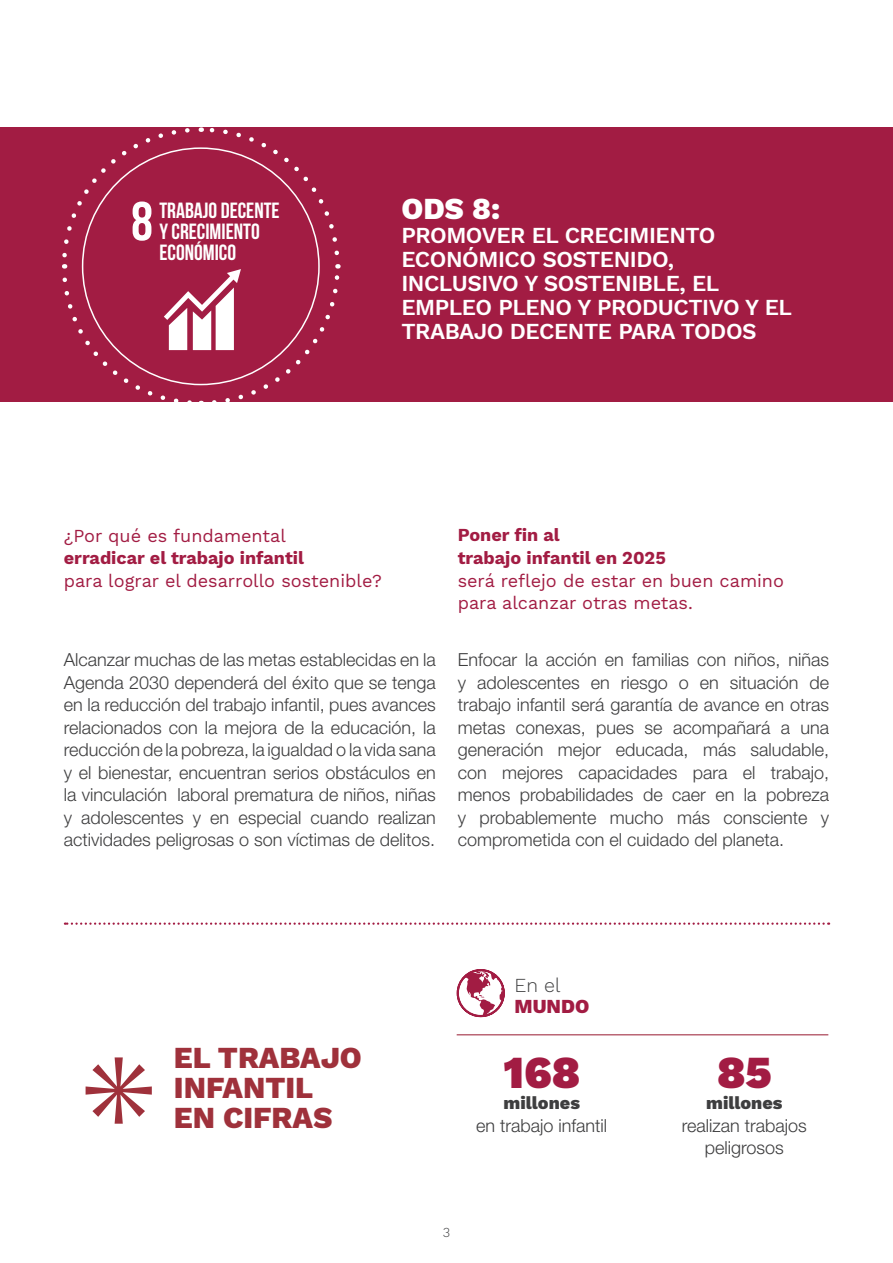
<style>
.page{position:relative;width:893px;height:1263px;background:#fff}
.page>*{position:absolute;margin:0;border:0;box-sizing:border-box;transform-origin:0 0}
.t1{font:120px "Minion Pro";color:#9f313b}
.t2{font:700 54.75px "Bebas Neue";color:#fff}
.t3{font:900 45px "Work Sans";color:#a21c43}
.t4{font:800 30px/30px "Work Sans";color:#9f313b}
.t5{font:800 30px "Work Sans";color:#fff}
.t6{font:600 22.5px/24px "Work Sans";letter-spacing:-.02em;color:#fff}
.t7{font:700 22.05px/21.1px "Bebas Neue";color:#fff}
.t8{font:800 19.5px "Work Sans";color:#a21c43}
.t9{font:300 19.5px "Work Sans";color:#3e3e3f}
.t10{font:300 18px/22.5px "Helvetica Neue LT Std";color:#3e3e3f;text-align:justify}
.t11{font:18px/22.5px "Work Sans";color:#a21c43}
.t12{font:700 18px/22.5px "Work Sans";color:#a21c43}
.t13{font:800 18px "Work Sans";color:#3e3e3f}
.t14{font:300 13.5px "Work Sans";color:#3e3e3f}
</style>
<div class="page">
<div style="left:0;top:128px;width:893px;height:274px;background:#a21c43"></div>
<svg style="left:60px;top:127px;width:282px;height:275px"></svg>
<hr style="left:457px;top:1034px;width:371px;height:1px;background:#971930">
<svg style="left:456px;top:969px;width:49px;height:49px"></svg>
<div style="left:457px;top:969px;width:48px;height:48px;border:2px solid #a21c43;border-radius:50%"></div>
<svg style="left:65px;top:922px;width:764px;height:3px"></svg>
<h2 class="t2" style="left:131px;top:191px;width:23px">8</h2>
<p class="t7" style="left:159px;top:200px;width:122px">TRABAJO DECENTE<br>Y CRECIMIENTO<br>ECONÓMICO</p>
<h3 class="t5" style="left:401px;top:191px;width:100px">ODS 8:</h3>
<p class="t6" style="left:401px;top:224px;width:392px">PROMOVER EL CRECIMIENTO<br>ECONÓMICO SOSTENIDO,<br>INCLUSIVO Y SOSTENIBLE, EL<br>EMPLEO PLENO Y PRODUCTIVO Y EL<br>TRABAJO DECENTE PARA TODOS</p>
<p class="t11" style="left:64px;top:525px;width:224px">¿Por qué es fundamental</p>
<p class="t12" style="left:64px;top:547px;width:242px">erradicar el trabajo infantil</p>
<p class="t11" style="left:64px;top:570px;width:320px">para lograr el desarrollo sostenible?</p>
<p class="t12" style="left:458px;top:525px;width:210px">Poner fin al<br>trabajo infantil en 2025</p>
<p class="t11" style="left:458px;top:570px;width:328px">será reflejo de estar en buen camino para alcanzar otras metas.</p>
<p class="t10" style="left:64px;top:648px;width:374px">Alcanzar muchas de las metas establecidas en la Agenda 2030 dependerá del éxito que se tenga en la reducción del trabajo infantil, pues avances relacionados con la mejora de la educación, la reducción de la pobreza, la igualdad o la vida sana y el bienestar, encuentran serios obstáculos en la vinculación laboral prematura de niños, niñas y adolescentes y en especial cuando realizan actividades peligrosas o son víctimas de delitos.</p>
<p class="t10" style="left:458px;top:648px;width:373px">Enfocar la acción en familias con niños, niñas y adolescentes en riesgo o en situación de trabajo infantil será garantía de avance en otras metas conexas, pues se acompañará a una generación mejor educada, más saludable, con mejores capacidades para el trabajo, menos probabilidades de caer en la pobreza y probablemente mucho más consciente y comprometida con el cuidado del planeta.</p>
<h1 class="t1" style="left:80px;top:1004px;width:78px">✳</h1>
<h3 class="t4" style="left:174px;top:1045px;width:190px">EL TRABAJO<br>INFANTIL</h3>
<h3 class="t4" style="left:174px;top:1105px;width:160px">EN CIFRAS</h3>
<p class="t9" style="left:515px;top:973px;width:47px">En el</p>
<p class="t8" style="left:515px;top:995px;width:76px">MUNDO</p>
<h3 class="t3" style="left:503px;top:1046px;width:78px">168</h3>
<p class="t13" style="left:504px;top:1093px;width:78px">millones</p>
<p class="t10" style="left:476px;top:1114px;width:133px">en trabajo infantil</p>
<p class="t14" style="left:443px;top:1225px;width:9px">3</p>
<h3 class="t3" style="left:717px;top:1046px;width:56px">85</h3>
<p class="t13" style="left:706px;top:1093px;width:78px">millones</p>
<p class="t10" style="left:682px;top:1114px;width:127px;text-align:center">realizan trabajos peligrosos</p>
</div>
